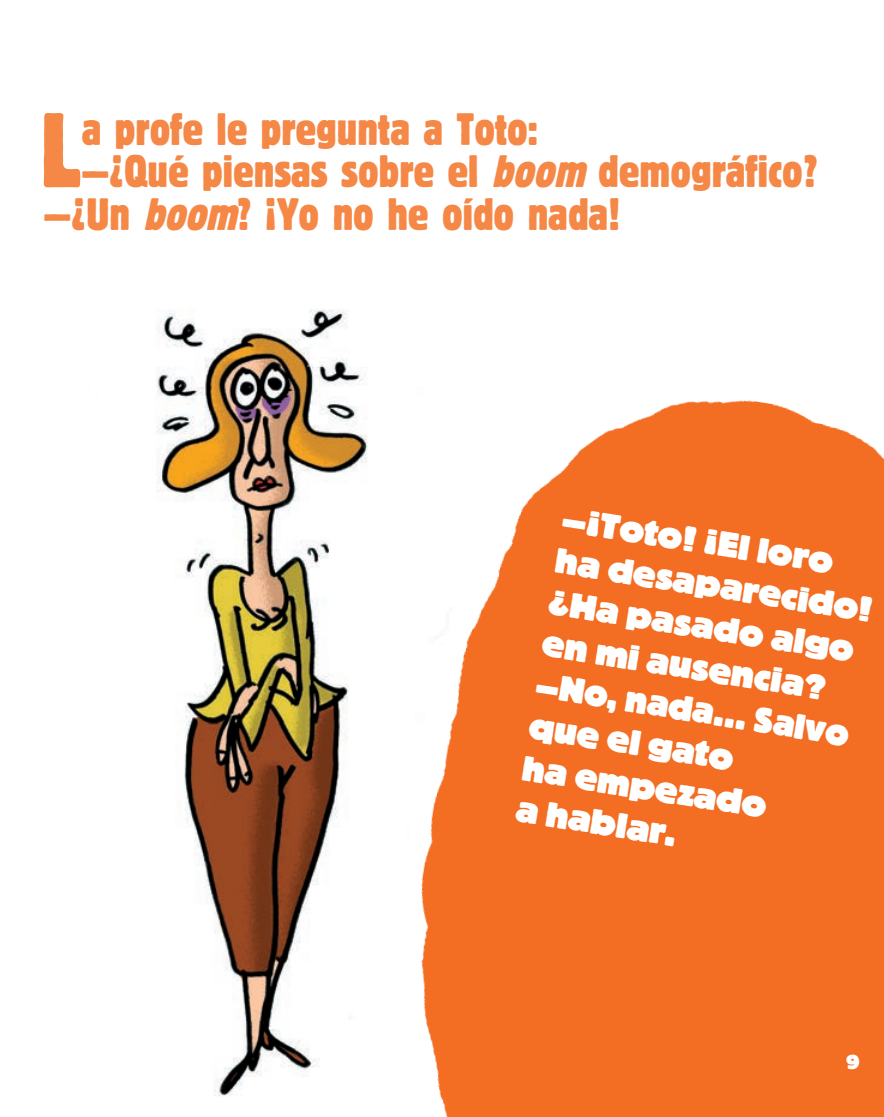
<style>
.page{position:relative;width:884px;height:1117px;background:#fff}
.page>*{position:absolute;margin:0;border:0;box-sizing:border-box;transform-origin:0 0}
.Block_cond{font:condensed 105px "Block BE";color:#f58846}
.Block_cond-2{font:condensed 45px "Block BE";color:#f58846}
.t1{font:800 35px/42px "Block BE";color:#fff}
.t2{font:800 35px/42px "Block BE";color:#fff;scale:.95 1}
.t3{font:800 20px "Block BE";color:#fff}
.s1{font-style:italic}
</style>
<div class="page">
<div style="left:506px;top:400px;width:377px;height:717px;background:#f36d22"></div>
<img style="left:156px;top:309px;width:350px;height:808px">
<p class="Block_cond" style="left:40px;top:90px;width:43px">L</p>
<p class="Block_cond-2" style="left:82px;top:103px;width:457px">a profe le pregunta a Toto:</p>
<p class="Block_cond-2" style="left:82px;top:145px;width:737px">—¿Qué piensas sobre el <span class="s1">boom</span> demográfico?</p>
<p class="Block_cond-2" style="left:44px;top:188px;width:578px">—¿Un <span class="s1">boom</span>? ¡Yo no he oído nada!</p>
<p class="t1" style="left:565px;top:497px;width:322px;rotate:9deg">—¡Toto! ¡El loro ha desaparecido! ¿Ha pasado algo en mi ausencia?</p>
<p class="t2" style="left:539px;top:663px;width:335px;rotate:9deg">—No, nada… Salvo que el gato<br>ha empezado<br>a hablar.</p>
<p class="t3" style="left:846px;top:1051px;width:14px">9</p>
</div>
